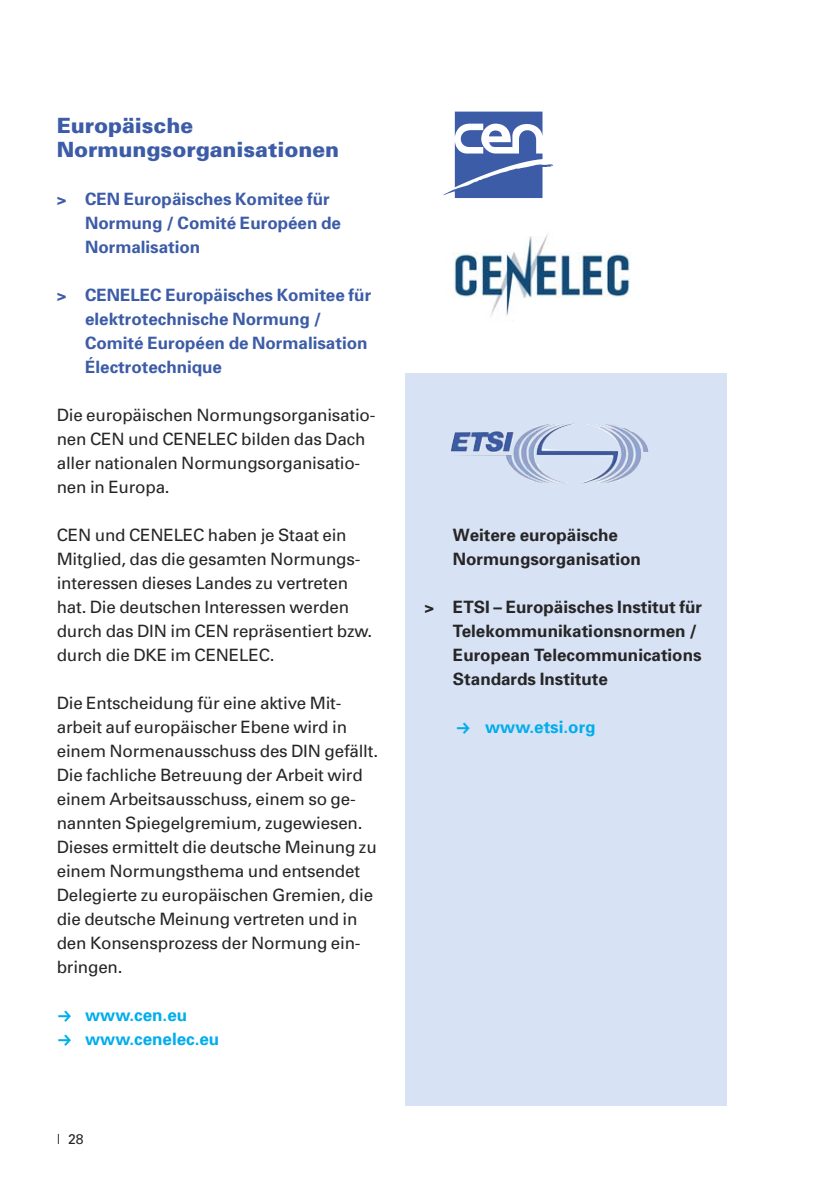
<style>
.page{position:relative;width:840px;height:1191px;background:#fff}
.page>*{position:absolute;margin:0;border:0;box-sizing:border-box;transform-origin:0 0}
.t1{font:900 21px/24px "Univers";color:#3d5ca7}
.t2{font:17px/24px "Univers";letter-spacing:-.01em;color:#272627}
.t3{font:700 17px/24px "Univers";color:#3d5ca7}
.t4{font:700 17px/24px "Univers";color:#272627}
.t5{font:700 17px/24px "Univers";color:#00aded}
.t6{font:14px "Univers";color:#272627}
</style>
<div class="page">
<div style="left:404px;top:373px;width:322px;height:733px;background:#d7e2f4"></div>
<img style="left:443px;top:111px;width:110px;height:87px">
<img style="left:453px;top:234px;width:177px;height:82px">
<img style="left:451px;top:424px;width:197px;height:59px">
<p class="t1" style="left:57px;top:115px;width:284px">Europäische<br>Normungsorganisationen</p>
<p class="t3" style="left:85px;top:189px;width:257px;text-indent:-28px">&gt; CEN Europäisches Komitee für<br>Normung / Comité Européen de<br>Normalisation</p>
<p class="t3" style="left:85px;top:285px;width:287px;text-indent:-28px">&gt; CENELEC Europäisches Komitee für elektrotechnische Normung /<br>Comité Européen de Normalisation<br>Électrotechnique</p>
<p class="t2" style="left:57px;top:405px;width:320px">Die europäischen Normungs organi satio - nen CEN und CENELEC bilden das Dach aller nationalen Normungs organi sa tio - nen in Europa.</p>
<p class="t2" style="left:57px;top:525px;width:317px">CEN und CENELEC haben je Staat ein Mitglied, das die gesamten Normungs - interessen dieses Landes zu vertreten hat. Die deutschen Interessen werden durch das DIN im CEN repräsentiert bzw. durch die DKE im CENELEC.</p>
<p class="t2" style="left:57px;top:693px;width:322px">Die Entscheidung für eine aktive Mit - arbeit auf europäischer Ebene wird in einem Normenausschuss des DIN gefällt.<br>Die fachliche Betreuung der Arbeit wird einem Arbeitsausschuss, einem so ge - nannten Spiegelgremium, zugewiesen.<br>Dieses ermittelt die deutsche Meinung zu einem Normungsthema und entsendet Delegierte zu europäischen Gremien, die die deutsche Meinung vertreten und in den Konsensprozess der Normung ein&shy;bringen.</p>
<p class="t5" style="left:85px;top:1005px;width:136px">www.cen.eu www.cenelec.eu</p>
<p class="t6" style="left:57px;top:1134px;width:28px">| 28</p>
<p class="t4" style="left:452px;top:525px;width:189px">Weitere europäische<br>Normungsorganisation</p>
<p class="t4" style="left:452px;top:597px;width:251px;text-indent:-28px">&gt; ETSI – Europäisches Institut für<br>Telekommunikationsnormen /<br>European Telecommunications<br>Standards Institute</p>
<p class="t5" style="left:485px;top:717px;width:112px">www.etsi.org</p>
</div>
